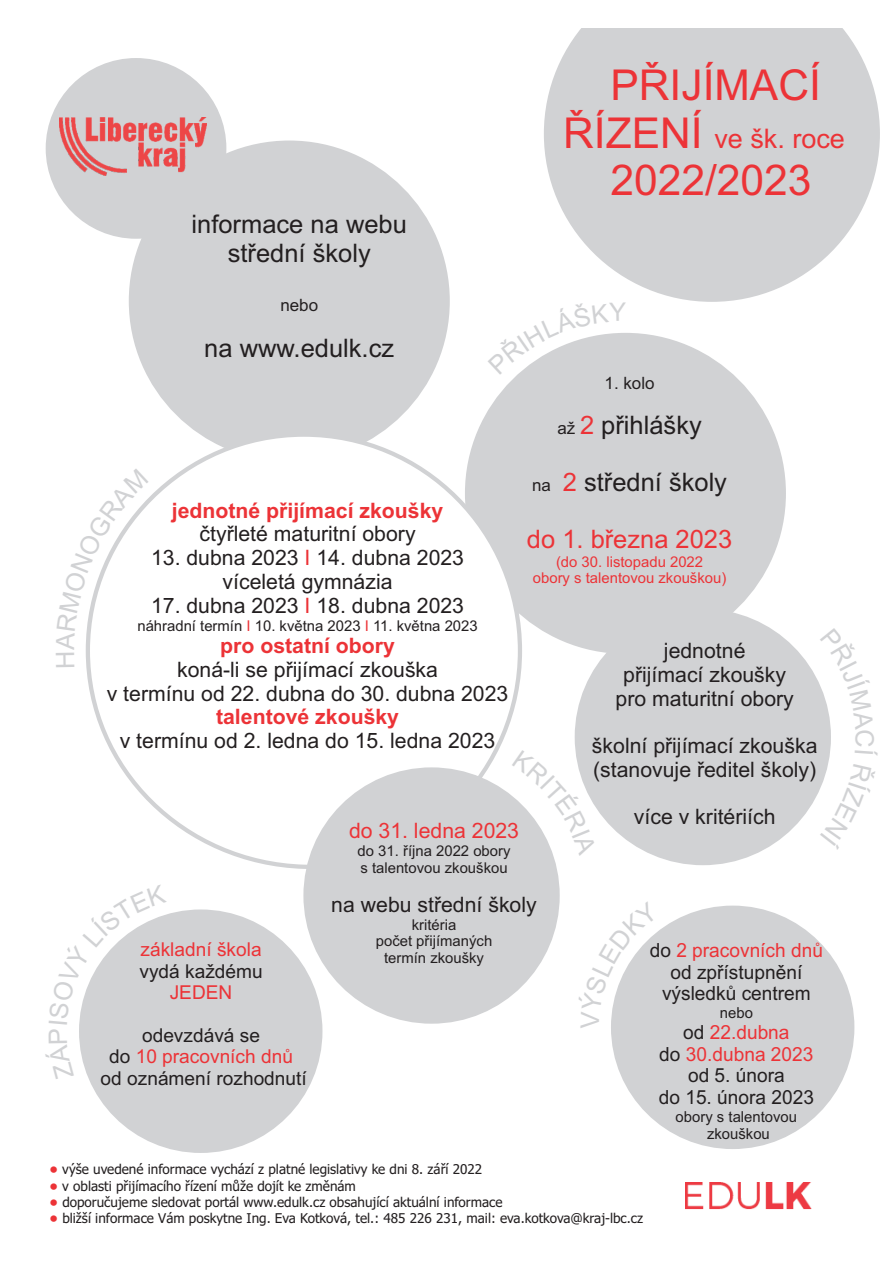
<style>
.page{position:relative;width:893px;height:1263px;background:#fff}
.page>*{position:absolute;margin:0;border:0;box-sizing:border-box;transform-origin:0 0}
.t1{font:42.6px "Arial";color:#ec3337}
.t2{font:27px "Arial";color:#ec3337}
.t3{font:25.5px/28.5px "Arial";color:#231f20;text-align:center}
.t4{font:25.5px "Arial";color:#ec3337}
.t5{font:21.3px/23.7px "Arial";color:#231f20;text-align:center}
.t6{font:700 21.3px "Arial";color:#ec3337}
.t7{font:21.3px "Arial";color:#ec3337}
.t8{font:19.5px/21.8px "Arial";color:#231f20;text-align:center}
.t9{font:19.05px "Arial";color:#231f20}
.t10{font:19.05px "Arial";color:#ec3337}
.t11{font:16.95px "Arial";color:#231f20}
.t12{font:15.15px/17px "Arial";color:#231f20;text-align:center}
.t13{font:14.85px/16.6px "Arial";color:#231f20}
.t14{font:14.85px/16.6px "Arial";color:#ec3337;text-align:center}
.t15{font:13.5px "Tahoma";color:#231f20}
.s1{font-size:42.6px}
.s2{font-size:16.95px}
.s3{color:#ec3337}
.s4{color:#231f20}
.s5{font-weight:700;color:#ec3337}
</style>
<div class="page">
<div style="left:611px;top:905px;width:243px;height:244px;background:#d1d2d4;border-radius:50%"></div>
<div style="left:465px;top:333px;width:321px;height:321px;background:#d1d2d4;border-radius:50%"></div>
<svg style="left:544px;top:28px;width:336px;height:274px;fill:#d1d2d4"></svg>
<div style="left:129px;top:141px;width:321px;height:320px;background:#d1d2d4;border-radius:50%"></div>
<div style="left:46px;top:58px;width:180px;height:181px;background:#d1d2d4;border-radius:50%"></div>
<div style="left:575px;top:609px;width:256px;height:256px;background:#d1d2d4;border-radius:50%"></div>
<svg style="left:86px;top:430px;width:437px;height:439px"></svg>
<div style="left:79px;top:909px;width:243px;height:244px;background:#d1d2d4;border-radius:50%"></div>
<div style="left:303px;top:767px;width:257px;height:257px;background:#d1d2d4;border-radius:50%"></div>
<img style="left:59px;top:117px;width:147px;height:58px">
<img style="left:686px;top:1182px;width:125px;height:28px">
<svg style="left:85px;top:469px;width:64px;height:198px"></svg>
<svg style="left:517px;top:333px;width:97px;height:42px"></svg>
<svg style="left:611px;top:930px;width:48px;height:89px"></svg>
<svg style="left:820px;top:686px;width:11px;height:70px"></svg>
<svg style="left:79px;top:914px;width:88px;height:167px"></svg>
<svg style="left:512px;top:751px;width:85px;height:105px"></svg>
<p class="t3" style="left:192px;top:212px;width:217px">informace na webu støední školy</p>
<p class="t11" style="left:280px;top:299px;width:39px">nebo</p>
<p class="t3" style="left:204px;top:336px;width:191px">na www.edulk.cz</p>
<h1 class="t1" style="left:610px;top:69px;width:212px">PØIJÍMACÍ</h1>
<p class="t2" style="left:563px;top:128px;width:283px"><span class="s1">ØÍZENÍ</span> ve šk. roce</p>
<h1 class="t1" style="left:610px;top:164px;width:203px">2022/2023</h1>
<p class="t11" style="left:605px;top:376px;width:52px">1. kolo</p>
<p class="t3" style="left:557px;top:413px;width:146px"><span class="s2">až</span> pøihlášky</p>
<p class="t4" style="left:580px;top:416px;width:16px">2</p>
<p class="t11" style="left:532px;top:479px;width:20px">na</p>
<p class="t3" style="left:563px;top:470px;width:166px"><span class="s3">2</span> støední školy</p>
<p class="t6" style="left:172px;top:502px;width:273px">jednotné pøijímací zkoušky</p>
<p class="t7" style="left:305px;top:550px;width:7px">I</p>
<p class="t7" style="left:305px;top:597px;width:7px">I</p>
<p class="t14" style="left:247px;top:618px;width:6px">I</p>
<p class="t6" style="left:220px;top:637px;width:176px">pro ostatní obory</p>
<p class="t5" style="left:200px;top:524px;width:218px">ètyøleté maturitní obory</p>
<p class="t5" style="left:151px;top:548px;width:315px">13. dubna 2023 14. dubna 2023 víceletá gymnázia</p>
<p class="t5" style="left:151px;top:595px;width:315px">17. dubna 2023 18. dubna 2023</p>
<p class="t13" style="left:137px;top:618px;width:342px">náhradní termín 10. kvìtna 2023 11. kvìtna 2023</p>
<p class="t5" style="left:107px;top:659px;width:403px">koná-li se pøijímací zkouška<br>v termínu od 22. dubna do 30. dubna 2023</p>
<p class="t5" style="left:120px;top:731px;width:377px">v termínu od 2. ledna do 15. ledna 2023</p>
<p class="t4" style="left:527px;top:529px;width:207px">do 1. bøezna 2023</p>
<p class="t14" style="left:533px;top:555px;width:195px">(do 30. listopadu 2022<br>obory s talentovou zkouškou)</p>
<p class="t14" style="left:365px;top:618px;width:6px">I</p>
<p class="t5" style="left:616px;top:641px;width:180px">jednotné<br>pøijímací zkoušky pro maturitní obory</p>
<p class="t5" style="left:592px;top:736px;width:227px;text-align:left">školní pøijímací zkouška (stanovuje øeditel školy)</p>
<p class="t5" style="left:634px;top:807px;width:143px">více v kritériích</p>
<p class="t6" style="left:216px;top:709px;width:185px">talentové zkoušky</p>
<p class="t7" style="left:349px;top:823px;width:172px">do 31. ledna 2023</p>
<p class="t13" style="left:358px;top:844px;width:154px">do 31. øíjna 2022 obory s talentovou zkouškou</p>
<p class="t5" style="left:331px;top:894px;width:207px">na webu støední školy</p>
<p class="t13" style="left:376px;top:918px;width:118px;text-align:center">kritéria<br>poèet pøijímaných termín zkoušky</p>
<p class="t8" style="left:650px;top:941px;width:175px">do <span class="s3">2 pracovních dnù </span>od zpøístupnìní výsledkù centrem</p>
<p class="t12" style="left:720px;top:1006px;width:35px">nebo</p>
<p class="t8" style="left:659px;top:1023px;width:157px">od <span class="s3">22.dubna<br></span>do <span class="s3">30.dubna 2023 </span>od 5. února<br>do 15. února 2023</p>
<p class="t12" style="left:676px;top:1109px;width:123px">obory s talentovou zkouškou</p>
<p class="t10" style="left:140px;top:942px;width:123px">základní škola</p>
<p class="t10" style="left:170px;top:985px;width:64px">JEDEN</p>
<p class="t9" style="left:139px;top:964px;width:125px">vydá každému</p>
<p class="t9" style="left:142px;top:1028px;width:119px">odevzdává se</p>
<p class="t9" style="left:101px;top:1071px;width:208px">od oznámení rozhodnutí</p>
<p class="t10" style="left:109px;top:1049px;width:185px"><span class="s4">do</span> 10 pracovních dnù</p>
<p class="t15" style="left:50px;top:1164px;width:434px"><span class="s5">•</span> výše uvedené informace vychází z platné legislativy ke dni 8. záøí 2022</p>
<p class="t15" style="left:50px;top:1180px;width:308px"><span class="s5">•</span> v oblasti pøijímacího øízení mùže dojít ke zmìnám</p>
<p class="t15" style="left:50px;top:1196px;width:454px"><span class="s5">•</span> doporuèujeme sledovat portál www.edulk.cz obsahující aktuální informace</p>
<p class="t15" style="left:50px;top:1213px;width:595px"><span class="s5">•</span> bližší informace Vám poskytne Ing. Eva Kotková, tel.: 485 226 231, mail: eva.kotkova@kraj-lbc.cz</p>
</div>
